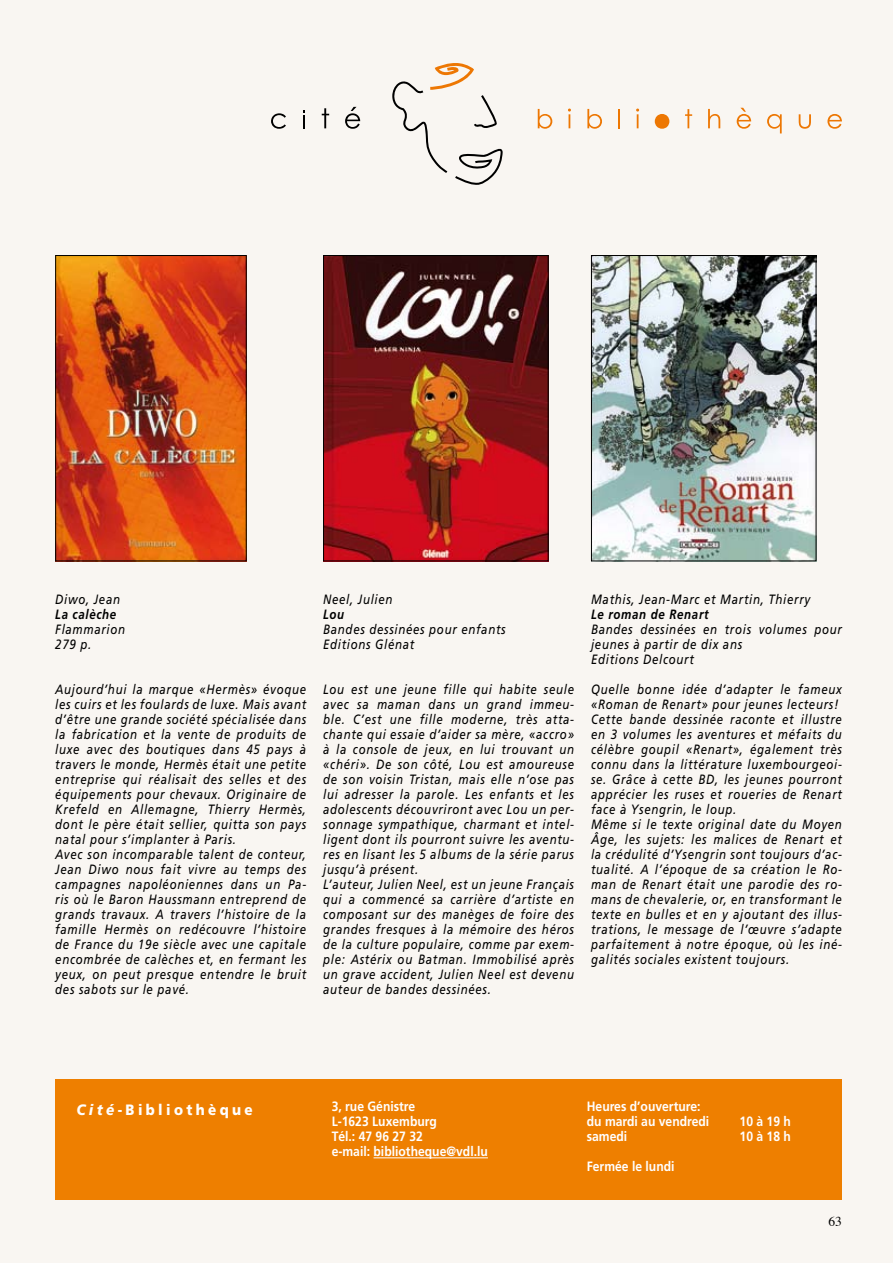
<style>
.page{position:relative;width:893px;height:1263px;background:#f9f6f2}
.page>*{position:absolute;margin:0;border:0;box-sizing:border-box;transform-origin:0 0}
.t1{font:900 15px "Frutiger";letter-spacing:.25em;color:#fff;scale:.9 1}
.t2{font:italic 13.5px/15px "Frutiger";letter-spacing:.06em;color:#000;scale:.85 1}
.t3{font:700 13.5px/15px "Frutiger";color:#fff;scale:.9 1}
.t4{font:italic 700 13.5px "Frutiger";letter-spacing:.06em;color:#000;scale:.85 1}
.t5{font:13.5px "Times";color:#000}
.s1{font-style:italic}
</style>
<div class="page">
<svg style="left:538px;top:109px;width:14px;height:20px"></svg>
<svg style="left:568px;top:109px;width:3px;height:19px"></svg>
<svg style="left:587px;top:109px;width:15px;height:20px"></svg>
<svg style="left:618px;top:109px;width:2px;height:19px"></svg>
<svg style="left:636px;top:109px;width:3px;height:19px"></svg>
<svg style="left:655px;top:114px;width:14px;height:15px"></svg>
<svg style="left:685px;top:109px;width:7px;height:19px"></svg>
<svg style="left:708px;top:109px;width:12px;height:19px"></svg>
<svg style="left:737px;top:108px;width:14px;height:21px"></svg>
<svg style="left:767px;top:114px;width:15px;height:19px"></svg>
<svg style="left:799px;top:114px;width:12px;height:15px"></svg>
<svg style="left:827px;top:114px;width:15px;height:15px"></svg>
<svg style="left:271px;top:113px;width:15px;height:16px"></svg>
<svg style="left:322px;top:108px;width:7px;height:20px"></svg>
<svg style="left:345px;top:107px;width:15px;height:22px"></svg>
<svg style="left:303px;top:110px;width:2px;height:18px"></svg>
<svg style="left:392px;top:63px;width:111px;height:122px"></svg>
<div style="left:55px;top:1080px;width:787px;height:120px;background:#ee7f00"></div>
<hr style="left:374px;top:1157px;width:114px;height:1px;background:#fff">
<img style="left:57px;top:257px;width:188px;height:302px">
<div style="left:55px;top:255px;width:192px;height:306px;border:1px solid #000"></div>
<img style="left:325px;top:257px;width:222px;height:302px">
<div style="left:323px;top:255px;width:226px;height:306px;border:1px solid #000"></div>
<img style="left:593px;top:257px;width:221px;height:302px">
<div style="left:591px;top:255px;width:225px;height:306px;border:1px solid #000"></div>
<p class="t2" style="left:55px;top:591px;width:78px">Diwo, Jean</p>
<p class="t4" style="left:55px;top:606px;width:73px">La calèche</p>
<p class="t2" style="left:55px;top:621px;width:84px">Flammarion<br>279 p.</p>
<p class="t2" style="left:55px;top:681px;width:297px">Aujourd’hui la marque «Hermès» évoque les cuirs et les foulards de luxe. Mais avant d’être une grande société spécialisée dans la fabrication et la vente de produits de luxe avec des boutiques dans 45 pays à travers le monde, Hermès était une petite entreprise qui réalisait des selles et des équipements pour chevaux. Originaire de Krefeld en Allemagne, Thierry Hermès, dont le père était sellier, quitta son pays natal pour s’implanter à Paris.<br>Avec son incomparable talent de conteur, Jean Diwo nous fait vivre au temps des campagnes napoléoniennes dans un Pa&shy;ris où le Baron Haussmann entreprend de grands travaux. A travers l’histoire de la famille Hermès on redécouvre l’histoire de France du 19e siècle avec une capitale encombrée de calèches et, en fermant les yeux, on peut presque entendre le bruit des sabots sur le pavé.</p>
<p class="t2" style="left:323px;top:591px;width:83px">Neel, Julien</p>
<p class="t4" style="left:323px;top:606px;width:26px">Lou</p>
<p class="t2" style="left:323px;top:621px;width:216px">Bandes dessinées pour enfants<br>Editions Glénat</p>
<p class="t2" style="left:323px;top:681px;width:297px">Lou est une jeune fille qui habite seule avec sa maman dans un grand immeu&shy;ble. C’est une fille moderne, très atta&shy;chante qui essaie d’aider sa mère, «accro» à la console de jeux, en lui trouvant un «chéri». De son côté, Lou est amoureuse de son voisin Tristan, mais elle n’ose pas lui adresser la parole. Les enfants et les adolescents découvriront avec Lou un per&shy;sonnage sympathique, charmant et intel&shy;ligent dont ils pourront suivre les aventu&shy;res en lisant les 5 albums de la série parus jusqu’à présent.<br>L’auteur, Julien Neel, est un jeune Français qui a commencé sa carrière d’artiste en composant sur des manèges de foire des grandes fresques à la mémoire des héros de la culture populaire, comme par exem&shy;ple: Astérix ou Batman. Immobilisé après un grave accident, Julien Neel est devenu auteur de bandes dessinées.</p>
<p class="t2" style="left:591px;top:591px;width:259px">Mathis, Jean-Marc et Martin, Thierry</p>
<p class="t4" style="left:591px;top:606px;width:140px">Le roman de Renart</p>
<p class="t2" style="left:591px;top:621px;width:297px">Bandes dessinées en trois volumes pour jeunes à partir de dix ans<br>Editions Delcourt</p>
<p class="t2" style="left:591px;top:681px;width:297px">Quelle bonne idée d’adapter le fameux «Roman de Renart» pour jeunes lecteurs!<br>Cette bande dessinée raconte et illustre en 3 volumes les aventures et méfaits du célèbre goupil «Renart», également très connu dans la littérature luxembourgeoi&shy;se. Grâce à cette BD, les jeunes pourront apprécier les ruses et roueries de Renart face à Ysengrin, le loup.<br>Même si le texte original date du Moyen Âge, les sujets: les malices de Renart et la crédulité d’Ysengrin sont toujours d’ac&shy;tualité. A l’époque de sa création le Ro&shy;man de Renart était une parodie des ro&shy;mans de chevalerie, or, en transformant le texte en bulles et en y ajoutant des illus&shy;trations, le message de l’œuvre s’adapte parfaitement à notre époque, où les iné&shy;galités sociales existent toujours.</p>
<p class="t1" style="left:77px;top:1100px;width:197px"><span class="s1">Cité</span>-Bibliothèque</p>
<p class="t3" style="left:332px;top:1099px;width:175px">3, rue Génistre<br>L-1623 Luxemburg<br>Tél.: 47 96 27 32<br>e-mail: bibliotheque@vdl.lu</p>
<p class="t3" style="left:587px;top:1099px;width:138px">Heures d’ouverture: du mardi au vendredi</p>
<p class="t3" style="left:740px;top:1114px;width:59px">10 à 19 h</p>
<p class="t3" style="left:587px;top:1129px;width:47px">samedi</p>
<p class="t3" style="left:740px;top:1129px;width:59px">10 à 18 h</p>
<p class="t3" style="left:587px;top:1159px;width:99px">Fermée le lundi</p>
<p class="t5" style="left:828px;top:1209px;width:15px">63</p>
</div>
